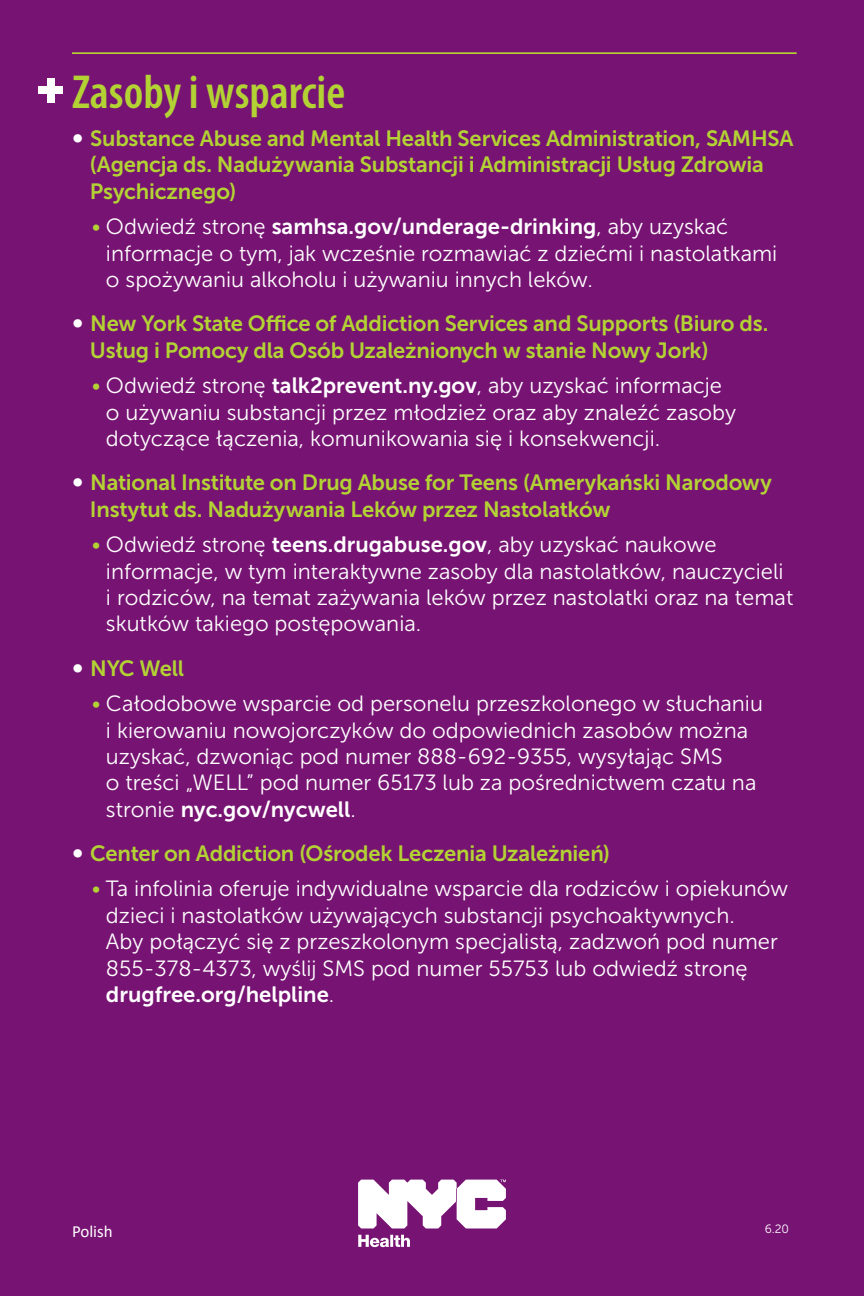
<style>
.page{position:relative;width:864px;height:1296px;background:#771373}
.page>*{position:absolute;margin:0;border:0;box-sizing:border-box;transform-origin:0 0}
.t1{font:600 condensed 48px "Myriad Pro";color:#b3d234}
.t2{font:22px/26.4px "Museo Sans 300";color:#fff}
.t3{font:22px/26.4px "Museo Sans 700";letter-spacing:-.01em;color:#b3d234}
.t4{font:22px "Museo Sans 700";color:#fff}
.t5{font:17px "Calibri";color:#fff}
.t6{font:12px "Museo Sans 300";color:#fff}
.s1{color:#fff}
.s2{font-family:"Museo Sans 300";color:#b3d234}
.s3{font-family:"Museo Sans 300"}
.s4{color:#b3d234}
.s5{font-family:"Museo Sans 700"}
.s6{font-family:"Museo Sans 300";color:#fff}
</style>
<div class="page">
<svg style="left:358px;top:1180px;width:148px;height:67px"></svg>
<hr style="left:72px;top:52px;width:725px;height:2px;background:#b3d234">
<div style="left:47px;top:78px;width:8px;height:24px;background:#fff"></div>
<div style="left:39px;top:86px;width:24px;height:8px;background:#fff"></div>
<h1 class="t1" style="left:72px;top:62px;width:275px">Zasoby i wsparcie</h1>
<p class="t3" style="left:90px;top:125px;width:705px;text-indent:-18px"><span class="s1">∞</span> Substance Abuse and Mental Health Services Administration, SAMHSA (Agencja ds. Nadużywania Substancji i Administracji Usług Zdrowia<br>Psychicznego)</p>
<p class="t4" style="left:92px;top:214px;width:638px"><span class="s2">•</span> <span class="s3">Odwiedź stronę</span> samhsa.gov/underage-drinking<span class="s3">, aby uzyskać</span></p>
<p class="t2" style="left:106px;top:240px;width:673px">informacje o tym, jak wcześnie rozmawiać z dziećmi i nastolatkami o spożywaniu alkoholu i używaniu innych leków.</p>
<p class="t3" style="left:90px;top:311px;width:680px;text-indent:-18px"><span class="s1">∞</span> New York State Office of Addiction Services and Supports (Biuro ds.<br>Usług i Pomocy dla Osób Uzależnionych w stanie Nowy Jork)</p>
<p class="t2" style="left:106px;top:373px;width:632px;text-indent:-14px"><span class="s4">•</span> Odwiedź stronę <span class="s5">talk2prevent.ny.gov</span>, aby uzyskać informacje o używaniu substancji przez młodzież oraz aby znaleźć zasoby dotyczące łączenia, komunikowania się i konsekwencji.</p>
<p class="t3" style="left:90px;top:469px;width:683px;text-indent:-18px"><span class="s1">∞</span> National Institute on Drug Abuse for Teens (Amerykański Narodowy<br>Instytut ds. Nadużywania Leków przez Nastolatków</p>
<p class="t2" style="left:106px;top:532px;width:689px;text-indent:-14px"><span class="s4">•</span> Odwiedź stronę <span class="s5">teens.drugabuse.gov</span>, aby uzyskać naukowe informacje, w tym interaktywne zasoby dla nastolatków, nauczycieli i rodziców, na temat zażywania leków przez nastolatki oraz na temat skutków takiego postępowania.</p>
<p class="t3" style="left:72px;top:655px;width:114px"><span class="s1">∞</span> NYC Well</p>
<p class="t2" style="left:106px;top:690px;width:659px;text-indent:-14px"><span class="s4">•</span> Całodobowe wsparcie od personelu przeszkolonego w słuchaniu i kierowaniu nowojorczyków do odpowiednich zasobów można uzyskać, dzwoniąc pod numer 888-692-9355, wysyłając SMS<br>o treści „WELL” pod numer 65173 lub za pośrednictwem czatu na</p>
<p class="t3" style="left:72px;top:787px;width:540px;line-height:44.4px;text-indent:34px"><span class="s6">stronie</span> <span class="s1">nyc.gov/nycwell</span><span class="s6">.<br></span><span class="s1">∞</span> Center on Addiction (Ośrodek Leczenia Uzależnień)</p>
<p class="t2" style="left:106px;top:876px;width:684px;text-indent:-14px"><span class="s4">•</span> Ta infolinia oferuje indywidualne wsparcie dla rodziców i opiekunów dzieci i nastolatków używających substancji psychoaktywnych.<br>Aby połączyć się z przeszkolonym specjalistą, zadzwoń pod numer 855-378-4373, wyślij SMS pod numer 55753 lub odwiedź stronę</p>
<p class="t4" style="left:106px;top:982px;width:230px">drugfree.org/helpline<span class="s3">.</span></p>
<p class="t5" style="left:72px;top:1219px;width:42px">Polish</p>
<p class="t6" style="left:765px;top:1222px;width:26px">6.20</p>
</div>
